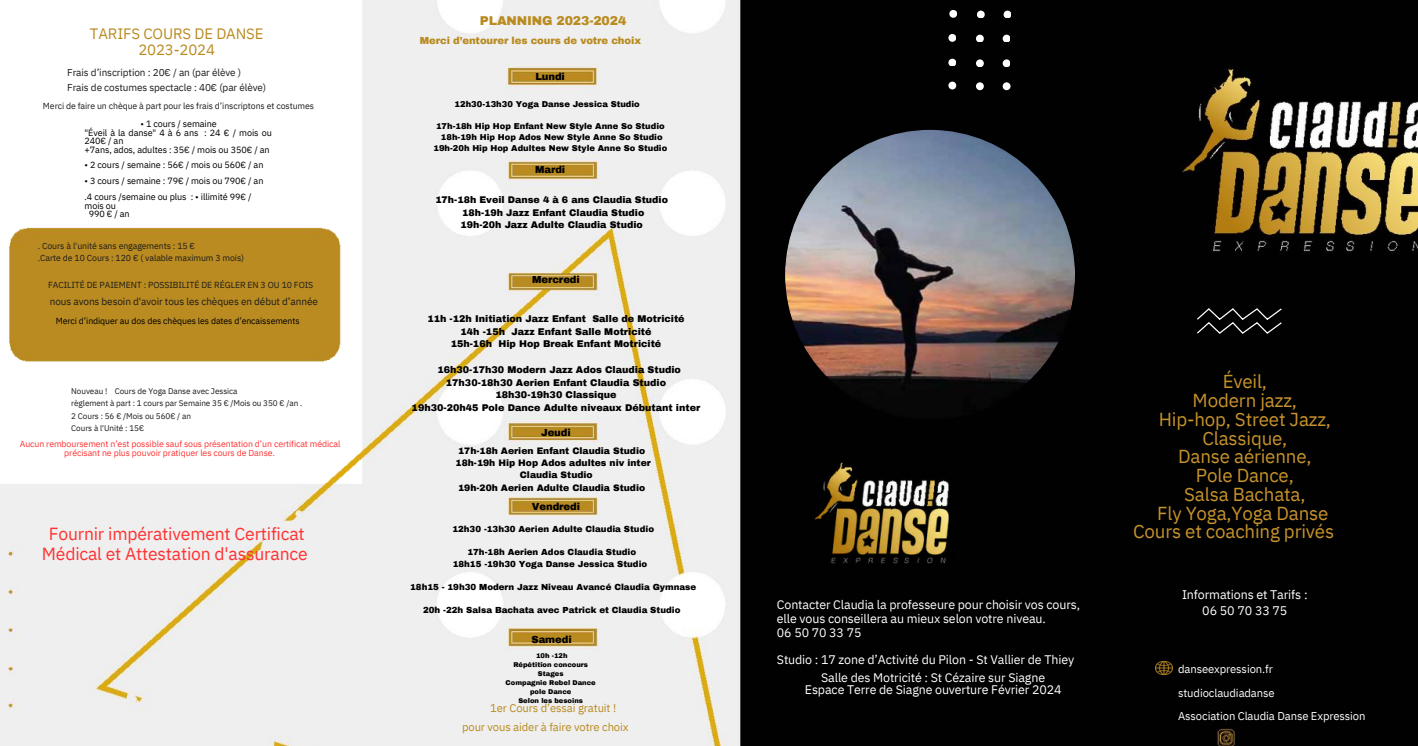
<style>
.page{position:relative;width:1418px;height:746px;background:#fff}
.page>*{position:absolute;margin:0;border:0;box-sizing:border-box;transform-origin:0 0}
.t1{font:18.75px/18.8px "IBM Plex Sans";letter-spacing:-.01em;color:#c7932c;text-align:center}
.t2{font:17.5px/19.8px "IBM Plex Sans";letter-spacing:-.01em;color:#ff3131;text-align:center}
.t3{font:15px/16px "IBM Plex Sans";letter-spacing:-.01em;color:#b98b20;text-align:center}
.t4{font:12.5px/16px "IBM Plex Sans";letter-spacing:-.01em;color:#fff;text-align:center}
.t5{font:900 12.5px "Archivo";letter-spacing:-.01em;color:#b98b20}
.t6{font:12.38px "IBM Plex Sans";letter-spacing:-.01em;color:#fff}
.t7{font:11.25px "IBM Plex Sans";letter-spacing:-.01em;color:#fff}
.t8{font:11.25px "IBM Plex Sans";letter-spacing:-.01em;color:#b98b20}
.t9{font:10px "IBM Plex Sans";letter-spacing:-.01em;color:#1d1d1b}
.t10{font:900 10px "Archivo";letter-spacing:-.01em;color:#000}
.t11{font:900 10px "Archivo";letter-spacing:-.01em;color:#b98b20}
.t12{font:900 9.5px "Archivo";color:#000}
.t13{font:900 9.12px "Archivo";color:#000}
.t14{font:9px/8.5px "IBM Plex Sans";letter-spacing:-.01em;color:#000}
.t15{font:8.75px "IBM Plex Sans";letter-spacing:-.01em;color:#1d1d1b}
.t16{font:8.75px/9.4px "IBM Plex Sans";letter-spacing:-.01em;color:#ff3131}
.t17{font:8.75px "IBM Plex Sans";letter-spacing:-.01em;color:#000}
.t18{font:900 8.62px "Archivo";color:#000}
.t19{font:900 8.38px "Archivo";color:#000}
.t20{font:8.12px "IBM Plex Sans";letter-spacing:-.01em;color:#1d1d1b}
.t21{font:900 6.75px "Archivo";color:#000}
</style>
<div class="page">
<img style="left:0;top:0;width:1418px;height:745px">
<img style="left:1155px;top:661px;width:17px;height:13px">
<img style="left:808px;top:456px;width:148px;height:113px">
<svg style="left:948px;top:81px;width:8px;height:9px"></svg>
<div style="left:948px;top:34px;width:8px;height:7px;background:#fff;border-radius:50%"></div>
<div style="left:948px;top:59px;width:8px;height:7px;background:#fff;border-radius:50%"></div>
<div style="left:949px;top:10px;width:8px;height:7px;background:#fff;border-radius:50%"></div>
<svg style="left:975px;top:82px;width:9px;height:8px"></svg>
<div style="left:976px;top:35px;width:7px;height:7px;background:#fff;border-radius:50%"></div>
<div style="left:976px;top:59px;width:7px;height:8px;background:#fff;border-radius:50%"></div>
<div style="left:977px;top:11px;width:7px;height:7px;background:#fff;border-radius:50%"></div>
<div style="left:1002px;top:82px;width:8px;height:8px;background:#fff;border-radius:4px"></div>
<div style="left:1002px;top:35px;width:8px;height:7px;background:#fff;border-radius:50%"></div>
<div style="left:1002px;top:59px;width:8px;height:8px;background:#fff;border-radius:50%"></div>
<div style="left:1003px;top:11px;width:8px;height:7px;background:#fff;border-radius:50%"></div>
<svg style="left:1197px;top:308px;width:84px;height:26px;background:#212121"></svg>
<img style="left:785px;top:130px;width:289px;height:289px;border-radius:145px">
<p class="t3" style="left:90px;top:26px;width:175px">TARIFS COURS DE DANSE<br>2023-2024</p>
<p class="t9" style="left:67px;top:66px;width:175px">Frais d’inscription : 20€ / an (par élève )</p>
<p class="t9" style="left:67px;top:81px;width:200px">Frais de costumes spectacle : 40€ (par élève)</p>
<p class="t15" style="left:43px;top:99px;width:273px">Merci de faire un chèque à part pour les frais d’inscriptons et costumes</p>
<p class="t14" style="left:140px;top:120px;width:78px">• 1 cours / semaine</p>
<p class="t14" style="left:85px;top:128px;width:189px">"Éveil à la danse" 4 à 6 ans : 24 € / mois ou<br>240€ / an</p>
<p class="t14" style="left:85px;top:145px;width:186px">+7ans, ados, adultes : 35€ / mois ou 350€ / an</p>
<p class="t14" style="left:85px;top:160px;width:180px">• 2 cours / semaine : 56€ / mois ou 560€ / an</p>
<p class="t14" style="left:85px;top:176px;width:180px">• 3 cours / semaine : 79€ / mois ou 790€ / an</p>
<p class="t14" style="left:85px;top:193px;width:169px">.4 cours /semaine ou plus : • illimité 99€ / mois ou</p>
<p class="t14" style="left:89px;top:210px;width:42px">990 € / an</p>
<p class="t15" style="left:38px;top:239px;width:159px">. Cours à l'unité sans engagements : 15 €</p>
<p class="t15" style="left:38px;top:252px;width:208px">.Carte de 10 Cours : 120 € ( valable maximum 3 mois)</p>
<p class="t15" style="left:48px;top:279px;width:267px">FACILITÉ DE PAIEMENT : POSSIBILITÉ DE RÉGLER EN 3 OU 10 FOIS</p>
<p class="t9" style="left:50px;top:295px;width:269px">nous avons besoin d'avoir tous les chèques en début d’année</p>
<p class="t17" style="left:56px;top:315px;width:245px">Merci d’indiquer au dos des chèques les dates d’encaissements</p>
<p class="t20" style="left:71px;top:385px;width:168px">Nouveau ! Cours de Yoga Danse avec Jessica</p>
<p class="t20" style="left:71px;top:398px;width:233px">règlement à part : 1 cours par Semaine 35 € /Mois ou 350 € /an .</p>
<p class="t20" style="left:71px;top:410px;width:121px">2 Cours : 56 € /Mois ou 560€ / an</p>
<p class="t20" style="left:71px;top:422px;width:74px">Cours à l'Unité : 15€</p>
<p class="t16" style="left:64px;top:439px;width:278px;text-indent:-44px">Aucun remboursement n’est possible sauf sous présentation d’un certificat médical précisant ne plus pouvoir pratiquer les cours de Danse.</p>
<p class="t2" style="left:42px;top:523px;width:267px">Fournir impérativement Certificat<br>Médical et Attestation d'assurance</p>
<p class="t5" style="left:480px;top:14px;width:148px">PLANNING 2023-2024</p>
<p class="t11" style="left:420px;top:35px;width:222px">Merci d’entourer les cours de votre choix</p>
<p class="t10" style="left:535px;top:71px;width:31px">Lundi</p>
<p class="t19" style="left:454px;top:99px;width:187px">12h30-13h30 Yoga Danse Jessica Studio</p>
<p class="t19" style="left:436px;top:122px;width:230px">17h-18h Hip Hop Enfant New Style Anne So Studio</p>
<p class="t19" style="left:441px;top:133px;width:223px">18h-19h Hip Hop Ados New Style Anne So Studio</p>
<p class="t19" style="left:433px;top:144px;width:235px">19h-20h Hip Hop Adultes New Style Anne So Studio</p>
<p class="t10" style="left:535px;top:164px;width:32px">Mardi</p>
<p class="t12" style="left:435px;top:194px;width:234px">17h-18h Eveil Danse 4 à 6 ans Claudia Studio</p>
<p class="t12" style="left:462px;top:207px;width:184px">18h-19h Jazz Enfant Claudia Studio</p>
<p class="t12" style="left:460px;top:220px;width:184px">19h-20h Jazz Adulte Claudia Studio</p>
<p class="t10" style="left:532px;top:274px;width:49px">Mercredi</p>
<p class="t12" style="left:427px;top:313px;width:259px">11h -12h Initiation Jazz Enfant Salle de Motricité</p>
<p class="t12" style="left:460px;top:326px;width:192px">14h -15h Jazz Enfant Salle Motricité</p>
<p class="t12" style="left:451px;top:339px;width:212px">15h-16h Hip Hop Break Enfant Motricité</p>
<p class="t12" style="left:437px;top:364px;width:245px">16h30-17h30 Modern Jazz Ados Claudia Studio</p>
<p class="t12" style="left:446px;top:377px;width:222px">17h30-18h30 Aerien Enfant Claudia Studio</p>
<p class="t12" style="left:495px;top:390px;width:122px">18h30-19h30 Classique</p>
<p class="t12" style="left:411px;top:402px;width:290px">19h30-20h45 Pole Dance Adulte niveaux Débutant inter</p>
<p class="t13" style="left:458px;top:445px;width:189px">17h-18h Aerien Enfant Claudia Studio</p>
<p class="t13" style="left:455px;top:458px;width:197px">18h-19h Hip Hop Ados adultes niv inter</p>
<p class="t13" style="left:520px;top:470px;width:74px">Claudia Studio</p>
<p class="t13" style="left:458px;top:482px;width:189px">19h-20h Aerien Adulte Claudia Studio</p>
<p class="t10" style="left:541px;top:427px;width:31px">Jeudi</p>
<p class="t10" style="left:532px;top:501px;width:50px">Vendredi</p>
<p class="t18" style="left:452px;top:524px;width:203px">12h30 -13h30 Aerien Adulte Claudia Studio</p>
<p class="t18" style="left:467px;top:547px;width:170px">17h-18h Aerien Ados Claudia Studio</p>
<p class="t18" style="left:453px;top:559px;width:196px">18h15 -19h30 Yoga Danse Jessica Studio</p>
<p class="t18" style="left:410px;top:582px;width:288px">18h15 - 19h30 Modern Jazz Niveau Avancé Claudia Gymnase</p>
<p class="t18" style="left:423px;top:605px;width:259px">20h -22h Salsa Bachata avec Patrick et Claudia Studio</p>
<p class="t10" style="left:531px;top:634px;width:42px">Samedi</p>
<p class="t21" style="left:536px;top:651px;width:33px">10h -12h</p>
<p class="t21" style="left:513px;top:660px;width:76px">Répétition concours</p>
<p class="t21" style="left:538px;top:669px;width:27px">Stages</p>
<p class="t21" style="left:505px;top:678px;width:92px">Compagnie Rebel Dance</p>
<p class="t21" style="left:530px;top:687px;width:43px">pole Dance</p>
<p class="t21" style="left:518px;top:696px;width:66px">Selon les besoins</p>
<p class="t8" style="left:490px;top:700px;width:127px">1er Cours d’essai gratuit !</p>
<p class="t8" style="left:462px;top:719px;width:168px">pour vous aider à faire votre choix</p>
<p class="t6" style="left:777px;top:595px;width:305px">Contacter Claudia la professeure pour choisir vos cours,</p>
<p class="t6" style="left:777px;top:609px;width:270px">elle vous conseillera au mieux selon votre niveau.</p>
<p class="t6" style="left:777px;top:623px;width:86px">06 50 70 33 75</p>
<p class="t6" style="left:777px;top:651px;width:299px">Studio : 17 zone d’Activité du Pilon - St Vallier de Thiey</p>
<p class="t6" style="left:821px;top:669px;width:225px">Salle des Motricité : St Cézaire sur Siagne</p>
<p class="t6" style="left:805px;top:680px;width:258px">Espace Terre de Siagne ouverture Février 2024</p>
<p class="t1" style="left:1222px;top:372px;width:46px">Éveil,</p>
<p class="t1" style="left:1192px;top:390px;width:106px">Modern jazz,</p>
<p class="t1" style="left:1158px;top:409px;width:174px">Hip-hop, Street Jazz,<br>Classique,</p>
<p class="t1" style="left:1178px;top:447px;width:135px">Danse aérienne,</p>
<p class="t1" style="left:1196px;top:465px;width:99px">Pole Dance,</p>
<p class="t1" style="left:1184px;top:484px;width:123px">Salsa Bachata,</p>
<p class="t1" style="left:1157px;top:503px;width:173px">Fly Yoga,Yoga Danse</p>
<p class="t1" style="left:1133px;top:522px;width:202px">Cours et coaching privés</p>
<p class="t4" style="left:1182px;top:585px;width:127px">Informations et Tarifs :<br>06 50 70 33 75</p>
<p class="t7" style="left:1178px;top:661px;width:96px">danseexpression.fr</p>
<p class="t7" style="left:1178px;top:685px;width:98px">studioclaudiadanse</p>
<p class="t7" style="left:1178px;top:708px;width:189px">Association Claudia Danse Expression</p>
</div>
